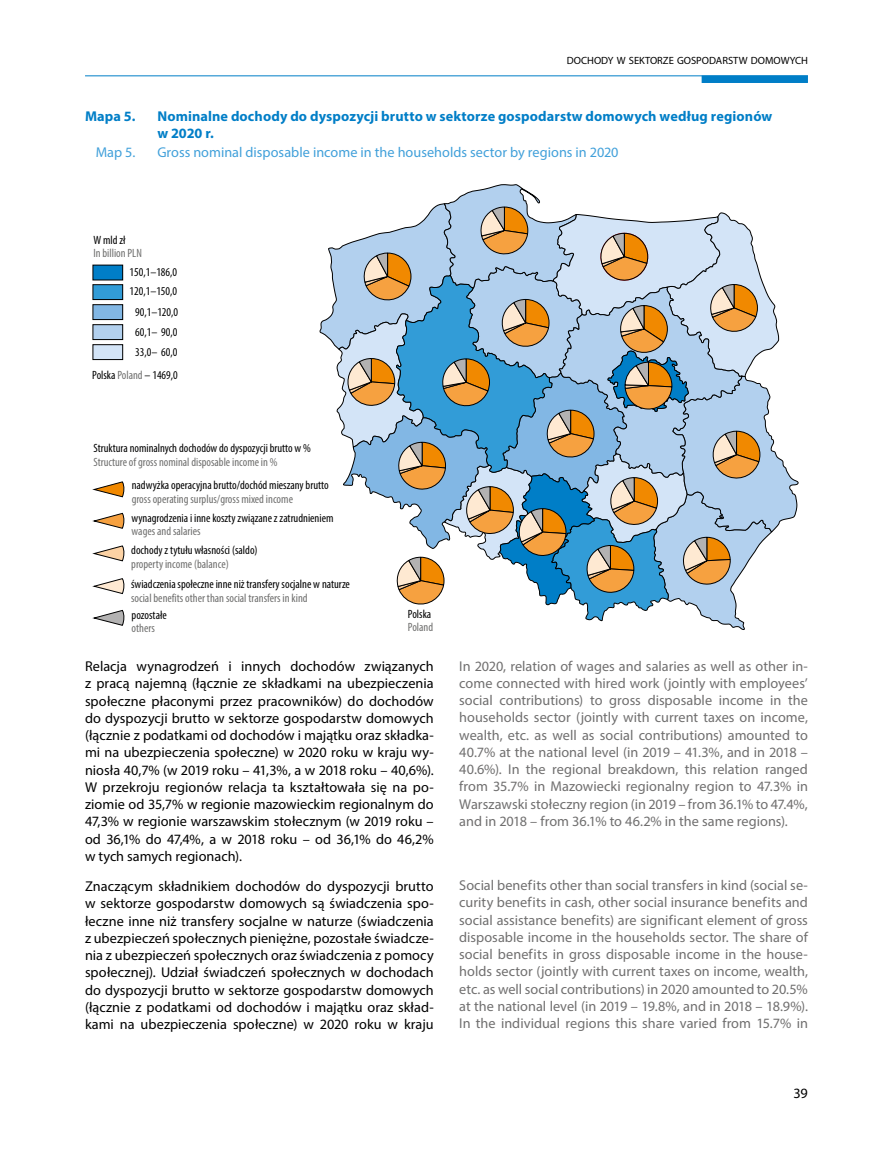
<style>
.page{position:relative;width:893px;height:1149px;background:#fff}
.page>*{position:absolute;margin:0;border:0;box-sizing:border-box;transform-origin:0 0}
.Tekst_podstawowy_PL{font:14.25px/17.2px "Myriad Pro";color:#000;text-align:justify}
.Tekst_podstawowy_EN{font:14.25px/17.2px "Myriad Pro";color:#706f6f;text-align:justify}
.Tytuł_mapy_PL{font:700 14.25px/16.5px "Myriad Pro";letter-spacing:.01em;color:#007ec7}
.Tytuł_mapy_EN{font:14.25px "Myriad Pro";color:#41a0da}
.t1{font:condensed 12px/13.5px "Myriad Pro";color:#000}
.t2{font:condensed 12px/13.5px "Myriad Pro";color:#6f6f6e}
.t3{font:10.5px "Myriad Pro";color:#000}
.s1{color:#000}
.s2{color:#6f6f6e}
</style>
<div class="page">
<div style="left:702px;top:75px;width:106px;height:8px;background:#007ec7"></div>
<hr style="left:85px;top:75px;width:723px;height:1px;background:#007ec7">
<div style="left:93px;top:324px;width:30px;height:15px;background:#b2d0ee"></div>
<div style="left:93px;top:324px;width:30px;height:15px;border:1px solid #000"></div>
<div style="left:93px;top:304px;width:30px;height:15px;background:#82b7e4"></div>
<div style="left:93px;top:304px;width:30px;height:16px;border:1px solid #000"></div>
<div style="left:93px;top:344px;width:30px;height:15px;background:#d3e4f7"></div>
<div style="left:93px;top:344px;width:30px;height:15px;border:1px solid #000"></div>
<div style="left:93px;top:284px;width:30px;height:15px;background:#329cd7"></div>
<div style="left:93px;top:284px;width:30px;height:16px;border:1px solid #000"></div>
<div style="left:93px;top:265px;width:30px;height:15px;background:#007ec7"></div>
<svg style="left:92px;top:609px;width:33px;height:16px"></svg>
<svg style="left:92px;top:512px;width:33px;height:16px"></svg>
<svg style="left:92px;top:481px;width:33px;height:16px"></svg>
<svg style="left:92px;top:545px;width:33px;height:16px"></svg>
<svg style="left:92px;top:578px;width:33px;height:16px"></svg>
<svg style="left:319px;top:184px;width:479px;height:445px"></svg>
<p class="t3" style="left:567px;top:54px;width:243px">DOCHODY W SEKTORZE GOSPODARSTW DOMOWYCH</p>
<p class="Tytuł_mapy_PL" style="left:85px;top:108px;width:52px">Mapa 5.</p>
<p class="Tytuł_mapy_PL" style="left:157px;top:108px;width:616px">Nominalne dochody do dyspozycji brutto w sektorze gospodarstw domowych według regionów w 2020 r.</p>
<p class="Tytuł_mapy_EN" style="left:96px;top:144px;width:41px">Map 5.</p>
<p class="Tytuł_mapy_EN" style="left:157px;top:144px;width:463px">Gross nominal disposable income in the households sector by regions in 2020</p>
<p class="t2" style="left:93px;top:233px;width:50px"><span class="s1">W mld zł<br></span>In billion PLN</p>
<p class="t1" style="left:130px;top:265px;width:49px">150,1–186,0</p>
<p class="t1" style="left:130px;top:284px;width:49px">120,1–150,0</p>
<p class="t1" style="left:135px;top:305px;width:44px">90,1–120,0</p>
<p class="t1" style="left:135px;top:325px;width:44px">60,1– 90,0</p>
<p class="t1" style="left:135px;top:345px;width:44px">33,0– 60,0</p>
<p class="t1" style="left:92px;top:368px;width:87px">Polska <span class="s2">Poland</span> – 1469,0</p>
<p class="t1" style="left:93px;top:441px;width:219px">Struktura nominalnych dochodów do dyspozycji brutto w %<br><span class="s2">Structure of gross nominal disposable income in %</span></p>
<p class="t1" style="left:132px;top:478px;width:199px">nadwyżka operacyjna brutto/dochód mieszany brutto <span class="s2">gross operating surplus/gross mixed income</span></p>
<p class="t1" style="left:132px;top:510px;width:203px">wynagrodzenia i inne koszty związane z zatrudnieniem <span class="s2">wages and salaries</span></p>
<p class="t1" style="left:131px;top:543px;width:128px">dochody z tytułu własności (saldo) <span class="s2">property income (balance)</span></p>
<p class="t1" style="left:131px;top:577px;width:220px">świadczenia społeczne inne niż transfery socjalne w naturze <span class="s2">social benefits other than social transfers in kind</span></p>
<p class="t1" style="left:132px;top:607px;width:37px">pozostałe <span class="s2">others</span></p>
<p class="t1" style="left:408px;top:607px;width:27px">Polska<br><span class="s2">Poland</span></p>
<p class="Tekst_podstawowy_PL" style="left:85px;top:657px;width:350px">Relacja wynagrodzeń i innych dochodów związanych z pracą najemną (łącznie ze składkami na ubezpieczenia społeczne płaconymi przez pracowników) do dochodów do dyspozycji brutto w sektorze gospodarstw domowych (łącznie z podatkami od dochodów i majątku oraz składka&shy;mi na ubezpieczenia społeczne) w 2020 roku w kraju wy&shy;niosła 40,7% (w 2019 roku – 41,3%, a w 2018 roku – 40,6%).<br>W przekroju regionów relacja ta kształtowała się na po&shy;ziomie od 35,7% w regionie mazowieckim regionalnym do 47,3% w regionie warszawskim stołecznym (w 2019 roku – od 36,1% do 47,4%, a w 2018 roku – od 36,1% do 46,2% w tych samych regionach).</p>
<p class="Tekst_podstawowy_PL" style="left:85px;top:877px;width:350px">Znaczącym składnikiem dochodów do dyspozycji brutto w sektorze gospodarstw domowych są świadczenia spo&shy;łeczne inne niż transfery socjalne w naturze (świadczenia z ubezpieczeń społecznych pieniężne, pozostałe świadcze&shy;nia z ubezpieczeń społecznych oraz świadczenia z pomocy społecznej). Udział świadczeń społecznych w dochodach do dyspozycji brutto w sektorze gospodarstw domowych (łącznie z podatkami od dochodów i majątku oraz skład&shy;kami na ubezpieczenia społeczne) w 2020 roku w kraju</p>
<p class="Tekst_podstawowy_EN" style="left:459px;top:656px;width:350px">In 2020, relation of wages and salaries as well as other in&shy;come connected with hired work (jointly with employees’ social contributions) to gross disposable income in the households sector (jointly with current taxes on income, wealth, etc. as well as social contributions) amounted to 40.7% at the national level (in 2019 – 41.3%, and in 2018 – 40.6%). In the regional breakdown, this relation ranged from 35.7% in Mazowiecki regionalny region to 47.3% in Warszawski stołeczny region (in 2019 – from 36.1% to 47.4%, and in 2018 – from 36.1% to 46.2% in the same regions).</p>
<p class="Tekst_podstawowy_EN" style="left:459px;top:876px;width:350px">Social benefits other than social transfers in kind (social se&shy;curity benefits in cash, other social insurance benefits and social assistance benefits) are significant element of gross disposable income in the households sector. The share of social benefits in gross disposable income in the house&shy;holds sector (jointly with current taxes on income, wealth, etc. as well social contributions) in 2020 amounted to 20.5% at the national level (in 2019 – 19.8%, and in 2018 – 18.9%).<br>In the individual regions this share varied from 15.7% in</p>
<p class="Tekst_podstawowy_PL" style="left:794px;top:1083px;width:16px">39</p>
</div>
